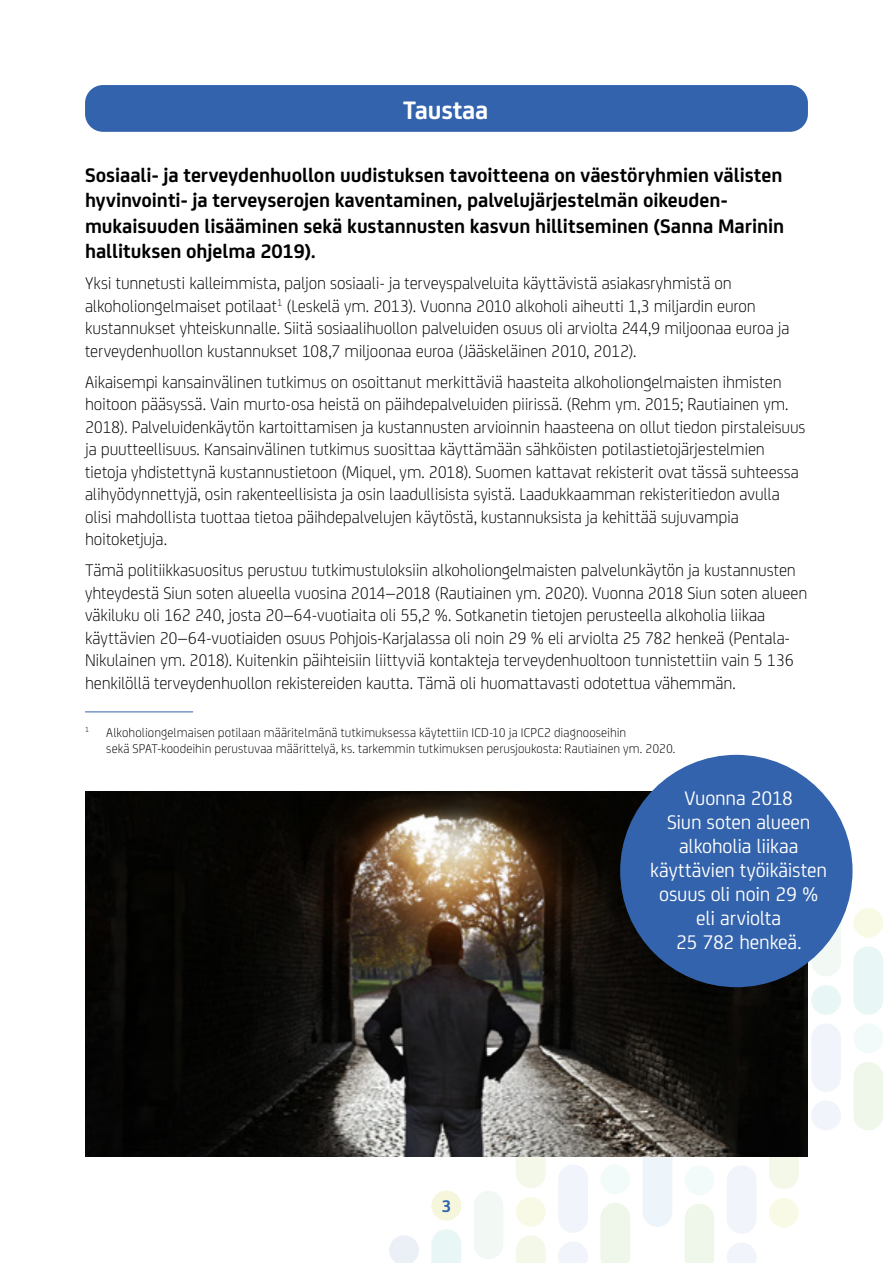
<style>
.page{position:relative;width:893px;height:1263px;background:#fff}
.page>*{position:absolute;margin:0;border:0;box-sizing:border-box;transform-origin:0 0}
.OTSIKKO_3{font:700 27px "FS Joey";letter-spacing:-.01em;color:#fff}
.ONGELMA_RATKAISU{font:700 21px/25.5px "FS Joey";color:#000}
.t1{font:21px/24px "FS Joey 2";letter-spacing:-.01em;color:#fff;text-align:center}
.LEIPIS{font:300 18px/22.5px "FS Joey";letter-spacing:-.005em;color:#000}
.t2{font:700 18px "FS Joey";color:#3363ac}
.ALAVIITE{font:300 13.5px/16.5px "FS Joey";letter-spacing:.01em;color:#000}
.ALAVIITE-2{font:300 7.8px "FS Joey";color:#000}
</style>
<div class="page">
<svg style="left:516px;top:1235px;width:30px;height:28px"></svg>
<svg style="left:389px;top:1235px;width:30px;height:28px"></svg>
<svg style="left:431px;top:1191px;width:30px;height:29px"></svg>
<svg style="left:431px;top:1229px;width:30px;height:34px"></svg>
<div style="left:474px;top:1191px;width:29px;height:68px;background:#f2f9f5;border-radius:15px"></div>
<div style="left:516px;top:1197px;width:30px;height:30px;background:#f9fae6;border-radius:50%"></div>
<div style="left:516px;top:1093px;width:30px;height:95px;background:#f4f8e9;border-radius:15px"></div>
<div style="left:600px;top:1164px;width:30px;height:30px;background:#f3fafa;border-radius:50%"></div>
<div style="left:600px;top:1203px;width:30px;height:60px;background:#eff7ea"></div>
<svg style="left:558px;top:1242px;width:30px;height:21px"></svg>
<div style="left:558px;top:1164px;width:30px;height:69px;background:#f1f4fa;border-radius:15px"></div>
<div style="left:642px;top:1132px;width:30px;height:95px;background:#edf4fa;border-radius:15px"></div>
<div style="left:769px;top:1198px;width:30px;height:30px;background:#f9fae6;border-radius:50%"></div>
<div style="left:769px;top:1094px;width:30px;height:95px;background:#f4f8e9;border-radius:15px"></div>
<div style="left:684px;top:1165px;width:30px;height:30px;background:#f3fafa;border-radius:50%"></div>
<div style="left:685px;top:1204px;width:29px;height:59px;background:#eff7ea"></div>
<svg style="left:727px;top:1243px;width:29px;height:20px"></svg>
<div style="left:727px;top:1165px;width:30px;height:69px;background:#f1f4fa;border-radius:15px"></div>
<div style="left:853px;top:908px;width:30px;height:30px;background:#f9fae6;border-radius:50%"></div>
<div style="left:853px;top:1023px;width:30px;height:30px;background:#f3fafa;border-radius:50%"></div>
<div style="left:853px;top:946px;width:30px;height:69px;background:#e9f6f6;border-radius:15px"></div>
<div style="left:853px;top:1062px;width:30px;height:68px;background:#eff7ea;border-radius:15px"></div>
<div style="left:811px;top:1100px;width:30px;height:30px;background:#f1f4fa;border-radius:50%"></div>
<div style="left:811px;top:985px;width:30px;height:30px;background:#e9f6f6;border-radius:50%"></div>
<div style="left:811px;top:1023px;width:30px;height:69px;background:#f1f4fa;border-radius:15px"></div>
<div style="left:811px;top:908px;width:30px;height:68px;background:#f2f9f5;border-radius:15px"></div>
<div style="left:432px;top:1191px;width:29px;height:29px;background:#f5f6db;border-radius:50%"></div>
<div style="left:85px;top:85px;width:723px;height:47px;background:#3363ac;border-radius:18px"></div>
<hr style="left:85px;top:712px;width:108px;height:1px;background:#3363ac">
<img style="left:85px;top:792px;width:723px;height:365px">
<div style="left:620px;top:755px;width:232px;height:232px;background:#3363ac;border-radius:50%"></div>
<h4 class="OTSIKKO_3" style="left:403px;top:89px;width:87px">Taustaa</h4>
<p class="ONGELMA_RATKAISU" style="left:85px;top:160px;width:700px">Sosiaali- ja terveydenhuollon uudistuksen tavoitteena on väestöryhmien välisten hyvinvointi- ja terveyserojen kaventaminen, palvelujärjestelmän oikeuden&shy;mukaisuuden lisääminen sekä kustannusten kasvun hillitseminen (Sanna Marinin hallituksen ohjelma 2019).</p>
<p class="LEIPIS" style="left:85px;top:271px;width:706px">Yksi tunnetusti kalleimmista, paljon sosiaali- ja terveyspalveluita käyttävistä asiakasryhmistä on alkoholiongelmaiset potilaat<sup>1</sup> (Leskelä ym. 2013). Vuonna 2010 alkoholi aiheutti 1,3 miljardin euron kustannukset yhteiskunnalle. Siitä sosiaalihuollon palveluiden osuus oli arviolta 244,9 miljoonaa euroa ja terveydenhuollon kustannukset 108,7 miljoonaa euroa (Jääskeläinen 2010, 2012).</p>
<p class="LEIPIS" style="left:85px;top:369px;width:722px">Aikaisempi kansainvälinen tutkimus on osoittanut merkittäviä haasteita alkoholiongelmaisten ihmisten hoitoon pääsyssä. Vain murto-osa heistä on päihdepalveluiden piirissä. (Rehm ym. 2015; Rautiainen ym.<br>2018). Palveluidenkäytön kartoittamisen ja kustannusten arvioinnin haasteena on ollut tiedon pirstaleisuus ja puutteellisuus. Kansainvälinen tutkimus suosittaa käyttämään sähköisten potilastietojärjestelmien tietoja yhdistettynä kustannustietoon (Miquel, ym. 2018). Suomen kattavat rekisterit ovat tässä suhteessa alihyödynnettyjä, osin rakenteellisista ja osin laadullisista syistä. Laadukkaamman rekisteritiedon avulla olisi mahdollista tuottaa tietoa päihdepalvelujen käytöstä, kustannuksista ja kehittää sujuvampia hoitoketjuja.</p>
<p class="LEIPIS" style="left:85px;top:558px;width:724px">Tämä politiikkasuositus perustuu tutkimustuloksiin alkoholiongelmaisten palvelunkäytön ja kustannusten yhteydestä Siun soten alueella vuosina 2014–2018 (Rautiainen ym. 2020). Vuonna 2018 Siun soten alueen väkiluku oli 162 240, josta 20–64-vuotiaita oli 55,2 %. Sotkanetin tietojen perusteella alkoholia liikaa käyttävien 20–64-vuotiaiden osuus Pohjois-Karjalassa oli noin 29 % eli arviolta 25 782 henkeä (Pentala-Nikulainen ym. 2018). Kuitenkin päihteisiin liittyviä kontakteja terveydenhuoltoon tunnistettiin vain 5 136 henkilöllä terveydenhuollon rekistereiden kautta. Tämä oli huomattavasti odotettua vähemmän.</p>
<p class="ALAVIITE-2" style="left:85px;top:724px;width:6px">1</p>
<p class="ALAVIITE" style="left:106px;top:723px;width:571px">Alkoholiongelmaisen potilaan määritelmänä tutkimuksessa käytettiin ICD-10 ja ICPC2 diagnooseihin<br>sekä SPAT-koodeihin perustuvaa määrittelyä, ks. tarkemmin tutkimuksen perusjoukosta: Rautiainen ym. 2020.</p>
<p class="t1" style="left:650px;top:785px;width:178px">Vuonna 2018<br>Siun soten alueen alkoholia liikaa käyttävien työikäisten osuus oli noin 29 % eli arviolta<br>25 782 henkeä.</p>
<p class="t2" style="left:442px;top:1192px;width:11px">3</p>
</div>
